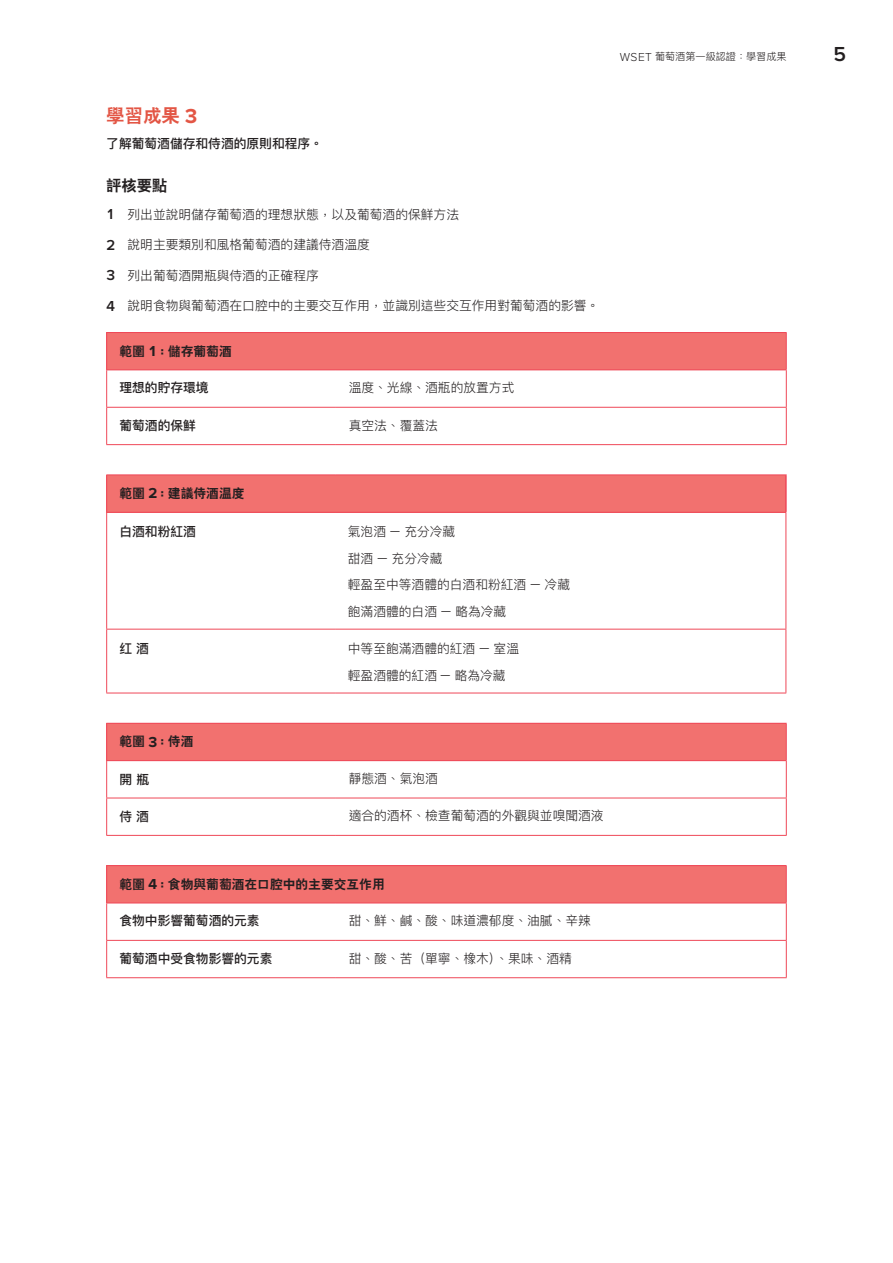
<style>
.page{position:relative;width:893px;height:1263px;background:#fff}
.page>*{position:absolute;margin:0;border:0;box-sizing:border-box;transform-origin:0 0}
.t1{font:600 21px "Proxima Nova";color:#231f20}
._14_14_Bd{font:18.3px "Heiti CSEG Bold T GB";color:#e35645}
._12_12_Bd_Spc_3{font:15.3px "Heiti CSEG Bold T GB";color:#231f20}
._10_12_Lt{font:300 12.75px "Ping Fang TC";color:#231f20}
._10_12_123{font:300 12.75px "Ping Fang TC";color:#231f20}
._10_12_table_Bd{font:12.75px "Heiti CSEG Bold T GB";color:#231f20}
._10_12_semiBd{font:500 12.75px "Ping Fang TC";color:#231f20}
._10_12_semiBd_Spc_2{font:500 12.75px "Ping Fang TC";color:#231f20}
.body_text_space_abov{font:500 12.75px "Ping Fang SC";color:#231f20}
.runningHead_Right{font:300 10.2px "Ping Fang TC";color:#231f20}
.s1{font-family:"Proxima Nova";font-weight:700;font-size:21px}
.s2{font-family:"Proxima Nova";font-weight:600;font-size:15px}
.s3{font-family:"Proxima Nova";font-weight:700;font-size:15px}
.s4{font-family:"Proxima Nova";font-size:12px}
</style>
<div class="page">
<div style="left:107px;top:332px;width:679px;height:38px;background:#f2716f"></div>
<hr style="left:106px;top:333px;width:1px;height:36px;background:#ef4858">
<hr style="left:106px;top:332px;width:230px;height:1px;background:#ef4858">
<hr style="left:336px;top:332px;width:451px;height:1px;background:#ef4858">
<hr style="left:786px;top:333px;width:1px;height:36px;background:#ef4858">
<hr style="left:106px;top:370px;width:1px;height:37px;background:#ef4858">
<hr style="left:106px;top:408px;width:1px;height:36px;background:#ef4858">
<hr style="left:106px;top:369px;width:230px;height:1px;background:#ef4858">
<hr style="left:106px;top:407px;width:230px;height:1px;background:#ef4858">
<hr style="left:106px;top:444px;width:230px;height:1px;background:#ef4858">
<hr style="left:336px;top:369px;width:451px;height:1px;background:#ef4858">
<hr style="left:786px;top:370px;width:1px;height:37px;background:#ef4858">
<hr style="left:786px;top:408px;width:1px;height:36px;background:#ef4858">
<hr style="left:336px;top:407px;width:451px;height:1px;background:#ef4858">
<hr style="left:336px;top:444px;width:451px;height:1px;background:#ef4858">
<div style="left:107px;top:475px;width:679px;height:37px;background:#f2716f"></div>
<hr style="left:106px;top:475px;width:1px;height:37px;background:#ef4858">
<hr style="left:106px;top:474px;width:229px;height:1px;background:#ef4858">
<hr style="left:335px;top:474px;width:452px;height:1px;background:#ef4858">
<hr style="left:785px;top:475px;width:2px;height:37px;background:#ef4858">
<hr style="left:106px;top:513px;width:1px;height:116px;background:#ef4858">
<hr style="left:106px;top:629px;width:1px;height:64px;background:#ef4858">
<hr style="left:106px;top:512px;width:229px;height:1px;background:#ef4858">
<hr style="left:106px;top:629px;width:229px;height:1px;background:#ef4858">
<hr style="left:106px;top:693px;width:229px;height:1px;background:#ef4858">
<hr style="left:335px;top:512px;width:451px;height:1px;background:#ef4858">
<hr style="left:785px;top:513px;width:1px;height:116px;background:#ef4858">
<hr style="left:785px;top:629px;width:1px;height:64px;background:#ef4858">
<hr style="left:335px;top:629px;width:451px;height:1px;background:#ef4858">
<hr style="left:335px;top:693px;width:451px;height:1px;background:#ef4858">
<div style="left:107px;top:723px;width:679px;height:38px;background:#f2716f"></div>
<hr style="left:106px;top:724px;width:1px;height:36px;background:#ef4858">
<hr style="left:106px;top:723px;width:230px;height:1px;background:#ef4858">
<hr style="left:336px;top:723px;width:451px;height:1px;background:#ef4858">
<hr style="left:786px;top:724px;width:1px;height:36px;background:#ef4858">
<hr style="left:106px;top:761px;width:1px;height:37px;background:#ef4858">
<hr style="left:106px;top:798px;width:1px;height:37px;background:#ef4858">
<hr style="left:106px;top:760px;width:230px;height:1px;background:#ef4858">
<hr style="left:106px;top:798px;width:230px;height:1px;background:#ef4858">
<hr style="left:106px;top:835px;width:230px;height:1px;background:#ef4858">
<hr style="left:336px;top:760px;width:451px;height:1px;background:#ef4858">
<hr style="left:786px;top:761px;width:1px;height:37px;background:#ef4858">
<hr style="left:786px;top:798px;width:1px;height:37px;background:#ef4858">
<hr style="left:336px;top:798px;width:451px;height:1px;background:#ef4858">
<hr style="left:336px;top:835px;width:451px;height:1px;background:#ef4858">
<div style="left:107px;top:866px;width:679px;height:37px;background:#f2716f"></div>
<hr style="left:106px;top:866px;width:1px;height:37px;background:#ef4858">
<hr style="left:106px;top:865px;width:230px;height:1px;background:#ef4858">
<hr style="left:336px;top:865px;width:451px;height:1px;background:#ef4858">
<hr style="left:786px;top:866px;width:1px;height:37px;background:#ef4858">
<hr style="left:106px;top:903px;width:1px;height:37px;background:#ef4858">
<hr style="left:106px;top:941px;width:1px;height:36px;background:#ef4858">
<hr style="left:106px;top:903px;width:230px;height:1px;background:#ef4858">
<hr style="left:106px;top:940px;width:230px;height:1px;background:#ef4858">
<hr style="left:106px;top:977px;width:230px;height:1px;background:#ef4858">
<hr style="left:336px;top:903px;width:451px;height:1px;background:#ef4858">
<hr style="left:786px;top:903px;width:1px;height:37px;background:#ef4858">
<hr style="left:786px;top:941px;width:1px;height:36px;background:#ef4858">
<hr style="left:336px;top:940px;width:451px;height:1px;background:#ef4858">
<hr style="left:336px;top:977px;width:451px;height:1px;background:#ef4858">
<p class="_14_14_Bd" style="left:106px;top:107px;width:93px">学习成果 <span class="s1">3</span></p>
<p class="_10_12_semiBd_Spc_2" style="left:106px;top:136px;width:218px">了解葡萄酒儲存和侍酒的原則和程序。</p>
<p class="_12_12_Bd_Spc_3" style="left:106px;top:177px;width:63px">评核要点</p>
<p class="_10_12_123" style="left:106px;top:206px;width:354px"><span class="s2">1</span> 列出並說明儲存葡萄酒的理想狀態，以及葡萄酒的保鮮方法</p>
<p class="_10_12_123" style="left:106px;top:237px;width:265px"><span class="s2">2</span> 說明主要類別和風格葡萄酒的建議侍酒溫度</p>
<p class="_10_12_123" style="left:106px;top:267px;width:214px"><span class="s2">3</span> 列出葡萄酒開瓶與侍酒的正確程序</p>
<p class="_10_12_123" style="left:106px;top:298px;width:495px"><span class="s2">4</span> 說明食物與葡萄酒在口腔中的主要交互作用，並識別這些交互作用對葡萄酒的影響。</p>
<p class="_10_12_table_Bd" style="left:119px;top:344px;width:114px">范围 <span class="s3">1</span>: 储存葡萄酒</p>
<p class="_10_12_semiBd" style="left:119px;top:380px;width:91px">理想的貯存環境</p>
<p class="_10_12_Lt" style="left:349px;top:380px;width:167px">溫度、光線、酒瓶的放置方式</p>
<p class="_10_12_semiBd" style="left:119px;top:417px;width:78px">葡萄酒的保鮮</p>
<p class="_10_12_Lt" style="left:349px;top:417px;width:91px">真空法、覆蓋法</p>
<p class="runningHead_Right" style="left:620px;top:50px;width:168px"><span class="s4">WSET</span> 葡萄酒第一級認證：學習成果</p>
<h1 class="t1" style="left:833px;top:42px;width:14px">5</h1>
<p class="_10_12_table_Bd" style="left:119px;top:487px;width:127px">范围 <span class="s3">2</span>: 建议侍酒温度</p>
<p class="_10_12_semiBd" style="left:119px;top:524px;width:78px">白酒和粉紅酒</p>
<p class="_10_12_Lt" style="left:348px;top:524px;width:109px">氣泡酒 – 充分冷藏</p>
<p class="_10_12_Lt" style="left:348px;top:551px;width:96px">甜酒 – 充分冷藏</p>
<p class="_10_12_Lt" style="left:348px;top:577px;width:224px">輕盈至中等酒體的白酒和粉紅酒 – 冷藏</p>
<p class="_10_12_Lt" style="left:348px;top:604px;width:160px">飽滿酒體的白酒 – 略為冷藏</p>
<p class="_10_12_semiBd" style="left:119px;top:641px;width:31px">红酒</p>
<p class="_10_12_Lt" style="left:348px;top:641px;width:173px">中等至飽滿酒體的紅酒 – 室溫</p>
<p class="_10_12_Lt" style="left:348px;top:667px;width:159px">輕盈酒體的紅酒 – 略為冷藏</p>
<p class="_10_12_table_Bd" style="left:119px;top:735px;width:76px">范围 <span class="s3">3</span>:侍酒</p>
<p class="body_text_space_abov" style="left:119px;top:771px;width:31px">開 瓶</p>
<p class="_10_12_Lt" style="left:349px;top:771px;width:91px">靜態酒、氣泡酒</p>
<p class="_10_12_semiBd" style="left:119px;top:808px;width:31px">侍酒</p>
<p class="_10_12_Lt" style="left:349px;top:808px;width:257px">適合的酒杯、檢查葡萄酒的外觀與並嗅聞酒液</p>
<p class="_10_12_table_Bd" style="left:119px;top:878px;width:267px">范围 <span class="s3">4</span>: 食物与葡萄酒在口腔中的主要交互作用</p>
<p class="_10_12_semiBd" style="left:119px;top:913px;width:142px">食物中影響葡萄酒的元素</p>
<p class="_10_12_Lt" style="left:349px;top:913px;width:244px">甜、鮮、鹹、酸、味道濃郁度、油膩、辛辣</p>
<p class="_10_12_semiBd" style="left:119px;top:950px;width:154px">葡萄酒中受食物影響的元素</p>
<p class="_10_12_Lt" style="left:349px;top:950px;width:225px">甜、酸、苦（單寧、橡木）、果味、酒精</p>
</div>
